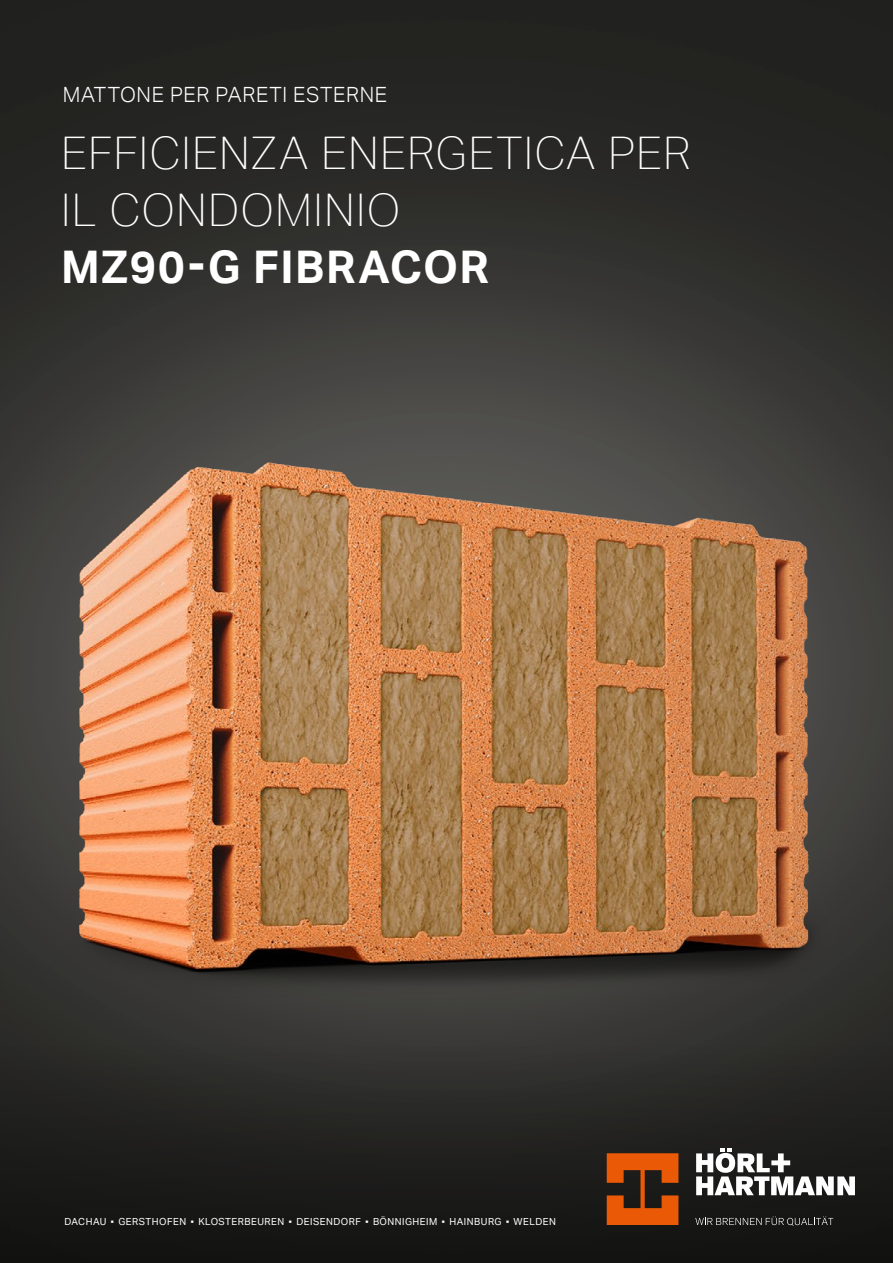
<style>
.page{position:relative;width:893px;height:1263px;background:#fff}
.page>*{position:absolute;margin:0;border:0;box-sizing:border-box;transform-origin:0 0}
.t1{font:100 45px/57.3px "Aktiv Grotesk";letter-spacing:.025em;color:#fff}
.t2{font:700 45px "Aktiv Grotesk";letter-spacing:.035em;color:#fff}
.t3{font:300 21px "Aktiv Grotesk";letter-spacing:.03em;color:#fff}
.t4{font:9.75px "Aktiv Grotesk";letter-spacing:.05em;color:#fff}
.s1{font-weight:300}
</style>
<div class="page">
<img style="left:0;top:0;width:893px;height:1044px">
<div style="left:0;top:1044px;width:893px;height:219px;background:linear-gradient(to bottom,#30302d,#10100f)"></div>
<svg style="left:607px;top:1153px;width:71px;height:72px;background:#a4440c"></svg>
<svg style="left:695px;top:1216px;width:138px;height:10px"></svg>
<svg style="left:696px;top:1148px;width:159px;height:47px"></svg>
<h2 class="t3" style="left:63px;top:82px;width:326px">MATTONE PER PARETI ESTERNE</h2>
<h1 class="t1" style="left:61px;top:124px;width:631px">EFFICIENZA ENERGETICA PER<br>IL CONDOMINIO</h1>
<h1 class="t2" style="left:61px;top:241px;width:429px">MZ90-G FIBRACOR</h1>
<p class="t4" style="left:64px;top:1216px;width:493px">DACHAU <span class="s1">▪</span> GERSTHOFEN <span class="s1">▪</span> KLOSTERBEUREN <span class="s1">▪</span> DEISENDORF <span class="s1">▪</span> BÖNNIGHEIM <span class="s1">▪</span> HAINBURG <span class="s1">▪</span> WELDEN</p>
</div>
